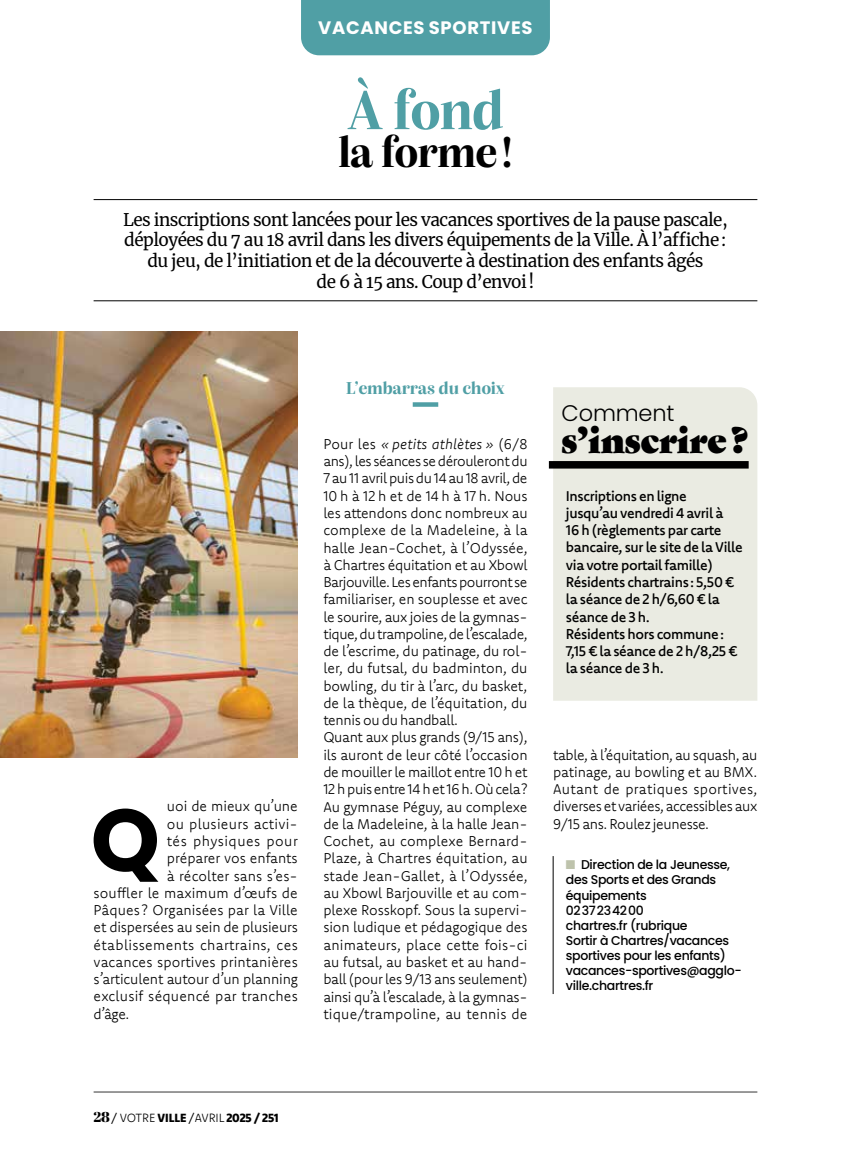
<style>
.page{position:relative;width:851px;height:1149px;background:#fff}
.page>*{position:absolute;margin:0;border:0;box-sizing:border-box;transform-origin:0 0}
.t1{font:700 57px "Alga";color:#509fa5}
.t2{font:700 45px "Alga";color:#000}
.t3{font:34.5px "Gastromond";letter-spacing:-.01em;color:#000}
.t4{font:300 22.5px "Poppins";letter-spacing:-.01em;color:#000}
.t5{font:700 18px "Poppins";letter-spacing:.04em;color:#fff}
.t6{font:700 18px "Alga";letter-spacing:.01em;color:#509fa5}
.t7{font:17.25px/20.7px "Merriweather";letter-spacing:-.03em;color:#000;text-align:center}
.t8{font:300 14.25px/17.2px "Komet";letter-spacing:-.01em;color:#000}
.t9{font:500 14.25px/17.2px "Komet";letter-spacing:-.025em;color:#000}
.t10{font:300 14.25px "Komet";letter-spacing:.01em;color:#000}
.t11{font:300 14.25px "Komet";letter-spacing:.015em;color:#000}
.t12{font:300 14.25px "Komet";letter-spacing:.025em;color:#000}
.t13{font:300 14.25px "Komet";letter-spacing:.03em;color:#000}
.t14{font:500 12.75px/15px "Poppins";letter-spacing:-.025em;color:#000}
.t15{font:800 12px "Komet";letter-spacing:-.025em;color:#000}
.s1{font-style:italic}
.s2{color:#bec3ac}
.s3{font-family:"Abril Fatface";font-weight:400;font-size:14.25px}
.s4{font-weight:400}
.s5{font-weight:300}
</style>
<div class="page">
<hr style="left:94px;top:1091px;width:663px;height:1px;background:#000">
<div style="left:301px;top:0;width:249px;height:55px;background:#509fa5"></div>
<svg style="left:412px;top:402px;width:26px;height:4px"></svg>
<hr style="left:552px;top:855px;width:1px;height:138px;background:#000">
<hr style="left:94px;top:199px;width:663px;height:1px;background:#000">
<hr style="left:94px;top:300px;width:663px;height:1px;background:#000">
<img style="left:0;top:332px;width:298px;height:425px">
<div style="left:553px;top:387px;width:204px;height:313px;background:#eaebe2"></div>
<div style="left:549px;top:461px;width:199px;height:7px;background:#000"></div>
<svg style="left:94px;top:808px;width:64px;height:73px"></svg>
<p class="t5" style="left:318px;top:17px;width:216px">VACANCES SPORTIVES</p>
<h1 class="t1" style="left:347px;top:68px;width:158px">À fond</h1>
<h2 class="t2" style="left:338px;top:119px;width:175px">la forme !</h2>
<p class="t7" style="left:123px;top:208px;width:606px">Les inscriptions sont lancées pour les vacances sportives de la pause pascale, déployées du 7 au 18 avril dans les divers équipements de la Ville. À l’affiche : du jeu, de l’initiation et de la découverte à destination des enfants âgés<br>de 6 à 15 ans. Coup d’envoi !</p>
<p class="t8" style="left:167px;top:797px;width:132px">uoi de mieux qu’une</p>
<p class="t11" style="left:167px;top:814px;width:132px">ou plusieurs activi-</p>
<p class="t13" style="left:167px;top:831px;width:132px">tés physiques pour</p>
<p class="t8" style="left:167px;top:849px;width:132px">préparer vos enfants</p>
<p class="t8" style="left:167px;top:866px;width:132px">à récolter sans s’es-</p>
<p class="t10" style="left:94px;top:883px;width:206px">souffler le maximum d’œufs de</p>
<p class="t8" style="left:94px;top:900px;width:206px">Pâques ? Organisées par la Ville</p>
<p class="t8" style="left:94px;top:918px;width:206px">et dispersées au sein de plusieurs</p>
<p class="t12" style="left:94px;top:935px;width:206px">établissements chartrains, ces</p>
<p class="t10" style="left:94px;top:952px;width:206px">vacances sportives printanières</p>
<p class="t8" style="left:94px;top:969px;width:206px">s’articulent autour d’un planning</p>
<p class="t11" style="left:94px;top:986px;width:206px">exclusif séquencé par tranches</p>
<p class="t8" style="left:94px;top:1004px;width:37px">d’âge.</p>
<p class="t6" style="left:346px;top:374px;width:160px">L’embarras du choix</p>
<p class="t8" style="left:323px;top:435px;width:206px">Pour les <span class="s1">« petits athlètes »</span> (6/8 ans), les séances se dérouleront du<br>7 au 11 avril puis du 14 au 18 avril, de<br>10 h à 12 h et de 14 h à 17 h. Nous les attendons donc nombreux au complexe de la Madeleine, à la halle Jean-Cochet, à l’Odyssée, à Chartres équitation et au Xbowl<br>Barjouville. Les enfants pourront se familiariser, en souplesse et avec le sourire, aux joies de la gymnas&shy;tique, du trampoline, de l’escalade, de l’escrime, du patinage, du rol&shy;ler, du futsal, du badminton, du bowling, du tir à l’arc, du basket, de la thèque, de l’équitation, du tennis ou du handball.<br>Quant aux plus grands (9/15 ans), ils auront de leur côté l’occasion de mouiller le maillot entre 10 h et<br>12 h puis entre 14 h et 16 h. Où cela?<br>Au gymnase Péguy, au complexe de la Madeleine, à la halle Jean-<br>Cochet, au complexe Bernard-<br>Plaze, à Chartres équitation, au stade Jean-Gallet, à l’Odyssée, au Xbowl Barjouville et au com&shy;plexe Rosskopf. Sous la supervi&shy;sion ludique et pédagogique des animateurs, place cette fois-ci au futsal, au basket et au hand&shy;ball (pour les 9/13 ans seulement) ainsi qu’à l’escalade, à la gymnas&shy;tique/trampoline, au tennis de</p>
<h3 class="t4" style="left:561px;top:400px;width:114px">Comment</h3>
<h3 class="t3" style="left:561px;top:413px;width:188px">s’inscrire?</h3>
<p class="t9" style="left:566px;top:486px;width:178px">Inscriptions en ligne<br>jusqu’au vendredi 4 avril à<br>16 h (règlements par carte bancaire, sur le site de la Ville via votre portail famille)<br>Résidents chartrains: 5,50 € la séance de 2 h/6,60 € la séance de 3 h.<br>Résidents hors commune:<br>7,15 € la séance de 2 h/8,25 € la séance de 3 h.</p>
<p class="t8" style="left:553px;top:745px;width:206px;text-align:justify">table, à l’équitation, au squash, au patinage, au bowling et au BMX.<br>Autant de pratiques sportives, diverses et variées, accessibles aux 9/15 ans. Roulez jeunesse.</p>
<p class="t14" style="left:566px;top:857px;width:177px"><span class="s2">■</span> Direction de la Jeunesse, des Sports et des Grands équipements<br>0237234200<br>chartres.fr (rubrique<br>Sortir à Chartres/vacances sportives pour les enfants) vacances-sportives@agglo&shy;ville.chartres.fr</p>
<p class="t15" style="left:94px;top:1109px;width:187px"><span class="s3">28</span> <span class="s4">/</span> <span class="s5">VOTRE</span> VILLE <span class="s4">/</span><span class="s5">AVRIL</span> 2025 / 251</p>
</div>
